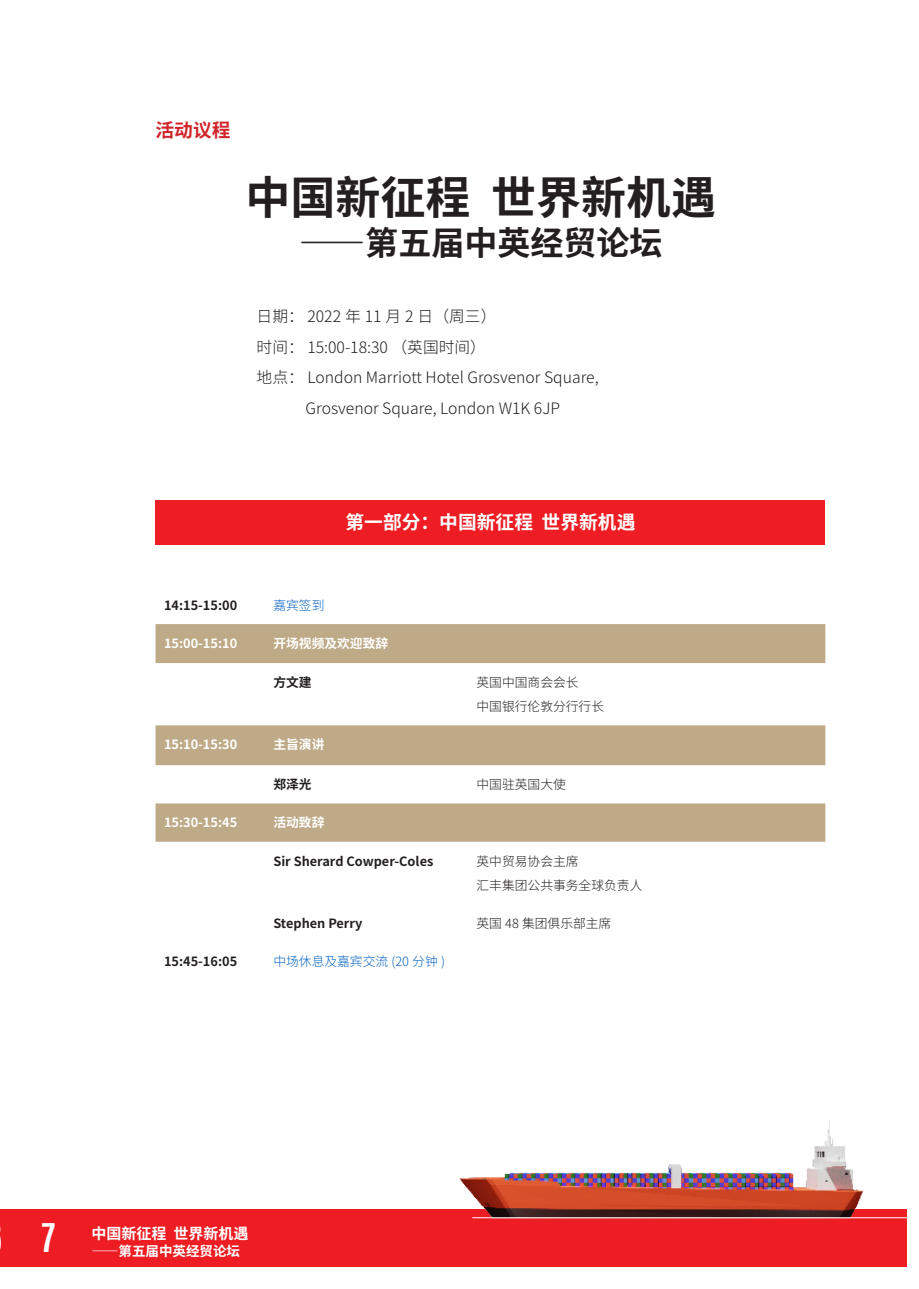
<style>
.page{position:relative;width:919px;height:1289px;background:#fff}
.page>*{position:absolute;margin:0;border:0;box-sizing:border-box;transform-origin:0 0}
.cover_h1_chinese{font:700 45px "Source Han Sans CN";color:#231f20}
.cover_h1_chinese-2{font:700 33px "Source Han Sans CN";color:#231f20}
.中文标题小{font:700 18.75px "Source Han Sans CN";color:#fff}
.中文标题小-2{font:700 18.75px "Source Han Sans CN";color:#d1232a}
.中文段落文字{font:300 15.75px "Source Han Sans CN";color:#231f20}
.t1{font:700 15px "Source Han Sans CN";color:#fff}
.t2{font:700 13.5px "Source Han Sans CN";color:#fff}
.中文列表文字{font:700 12.75px "Source Han Sans CN";color:#231f20}
.中文列表文字-2{font:300 12.75px "Source Han Sans CN";color:#231f20}
.中文列表文字-3{font:700 12.75px "Source Han Sans CN";color:#fff}
.中文列表文字-4{font:300 12.75px "Source Han Sans CN";color:#0563c1}
.s1{font-family:"Antonio";font-size:33px}
</style>
<div class="page">
<div style="left:13px;top:1209px;width:893px;height:57px;background:#ee1d23"></div>
<div style="left:0;top:1209px;width:13px;height:57px;background:#ee1d23"></div>
<img style="left:459px;top:1121px;width:447px;height:98px">
<hr style="left:472px;top:1217px;width:446px;height:1px;background:#fff">
<div style="left:155px;top:500px;width:670px;height:44px;background:#ee1d23"></div>
<div style="left:155px;top:624px;width:670px;height:39px;background:#beaa87"></div>
<svg style="left:155px;top:725px;width:670px;height:116px;fill:#beaa87"></svg>
<p class="中文标题小-2" style="left:155px;top:119px;width:76px">活动议程</p>
<p class="cover_h1_chinese" style="left:245px;top:172px;width:472px">中国新征程 世界新机遇</p>
<p class="cover_h1_chinese-2" style="left:299px;top:224px;width:364px">——第五届中英经贸论坛</p>
<p class="中文段落文字" style="left:256px;top:307px;width:241px">日期： 2022 年 11 月 2 日（周三）</p>
<p class="中文段落文字" style="left:256px;top:338px;width:231px">时间： 15:00-18:30 （英国时间）</p>
<p class="中文段落文字" style="left:256px;top:368px;width:343px">地点： London Marriott Hotel Grosvenor Square,</p>
<p class="中文段落文字" style="left:305px;top:399px;width:256px">Grosvenor Square, London W1K 6JP</p>
<p class="中文标题小" style="left:345px;top:511px;width:291px">第一部分：中国新征程 世界新机遇</p>
<p class="中文列表文字" style="left:164px;top:598px;width:75px">14:15-15:00</p>
<p class="中文列表文字-4" style="left:273px;top:598px;width:52px">嘉宾签到</p>
<p class="中文列表文字-3" style="left:164px;top:636px;width:75px">15:00-15:10</p>
<p class="中文列表文字-3" style="left:273px;top:636px;width:116px">开场视频及欢迎致辞</p>
<p class="中文列表文字" style="left:273px;top:675px;width:40px">方文建</p>
<p class="中文列表文字-2" style="left:476px;top:675px;width:103px">英国中国商会会长</p>
<p class="中文列表文字-2" style="left:476px;top:699px;width:129px">中国银行伦敦分行行长</p>
<p class="中文列表文字-3" style="left:164px;top:737px;width:75px">15:10-15:30</p>
<p class="中文列表文字-3" style="left:273px;top:737px;width:52px">主旨演讲</p>
<p class="中文列表文字" style="left:273px;top:777px;width:40px">郑泽光</p>
<p class="中文列表文字-2" style="left:476px;top:777px;width:91px">中国驻英国大使</p>
<p class="中文列表文字-3" style="left:164px;top:815px;width:75px">15:30-15:45</p>
<p class="中文列表文字-3" style="left:273px;top:815px;width:52px">活动致辞</p>
<p class="中文列表文字" style="left:273px;top:853px;width:161px">Sir Sherard Cowper-Coles</p>
<p class="中文列表文字-2" style="left:476px;top:853px;width:103px">英中贸易协会主席</p>
<p class="中文列表文字-2" style="left:476px;top:877px;width:167px">汇丰集团公共事务全球负责人</p>
<p class="中文列表文字" style="left:273px;top:916px;width:91px">Stephen Perry</p>
<p class="中文列表文字-2" style="left:476px;top:916px;width:136px">英国 48 集团俱乐部主席</p>
<p class="中文列表文字" style="left:164px;top:954px;width:75px">15:45-16:05</p>
<p class="中文列表文字-4" style="left:273px;top:954px;width:173px">中场休息及嘉宾交流 (20 分钟 )</p>
<p class="t1" style="left:40px;top:1225px;width:209px"><span class="s1">7</span> 中国新征程 世界新机遇</p>
<p class="t2" style="left:91px;top:1243px;width:150px">——第五届中英经贸论坛</p>
</div>
